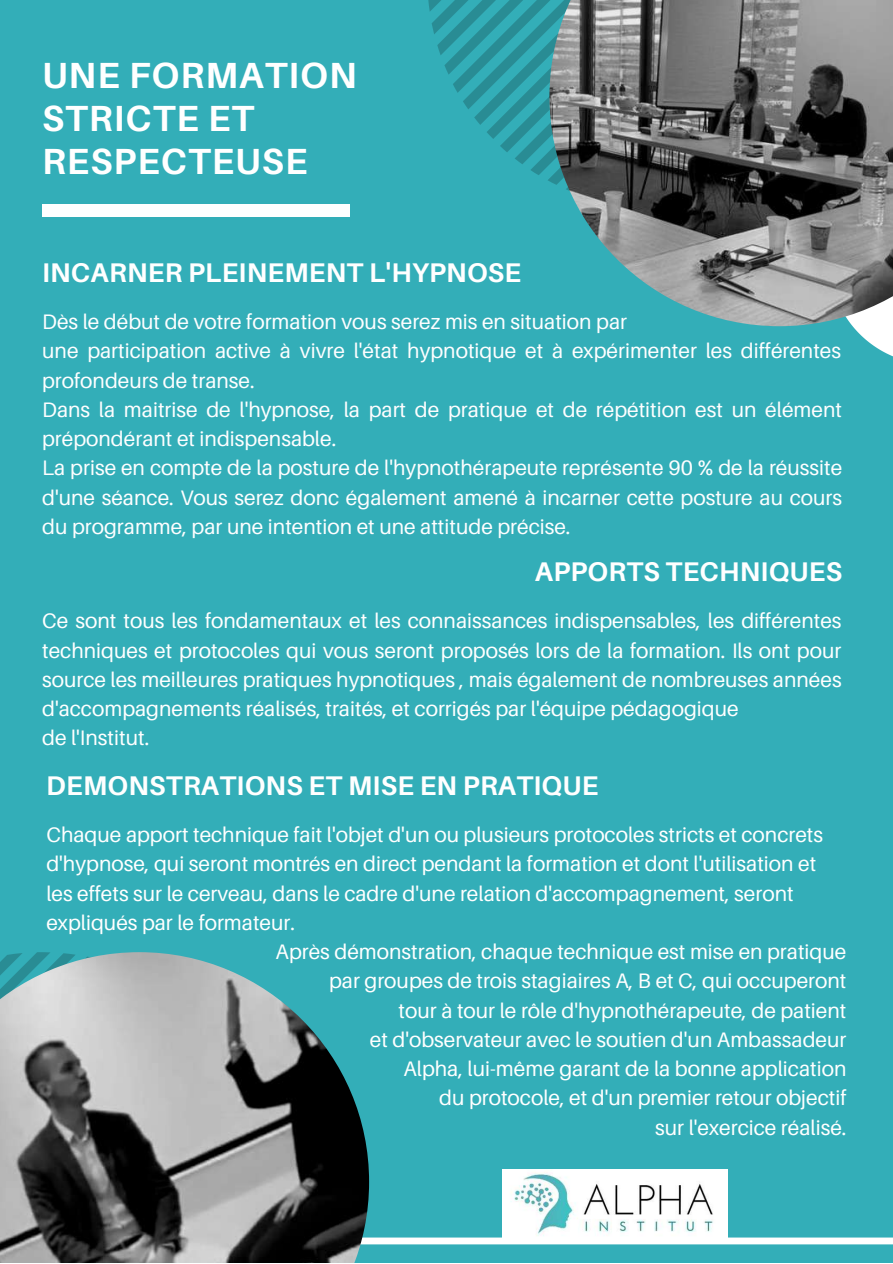
<style>
.page{position:relative;width:893px;height:1264px;background:#fff}
.page>*{position:absolute;margin:0;border:0;box-sizing:border-box;transform-origin:0 0}
.t1{font:700 36.3px/42.9px "Aileron";letter-spacing:.03em;color:#fff}
.t2{font:700 27px "Aileron";letter-spacing:.01em;color:#fff}
.t3{font:21px/29.2px "Aileron";color:#fff}
.t4{font:21px/29.2px "Aileron";color:#fefeff}
</style>
<div class="page">
<div style="left:0;top:0;width:892px;height:1262px;background:#33aeb8"></div>
<div style="left:42px;top:204px;width:307px;height:13px;background:#fff"></div>
<svg style="left:772px;top:326px;width:120px;height:30px"></svg>
<svg style="left:428px;top:0;width:121px;height:181px"></svg>
<img style="left:549px;top:0;width:343px;height:326px">
<svg style="left:369px;top:1237px;width:523px;height:7px;background:#f4fafb"></svg>
<img style="left:0;top:952px;width:369px;height:310px">
<img style="left:502px;top:1169px;width:225px;height:70px">
<h1 class="t1" style="left:42px;top:53px;width:316px">UNE FORMATION<br>STRICTE ET<br>RESPECTEUSE</h1>
<p class="t2" style="left:42px;top:256px;width:480px">INCARNER PLEINEMENT L'HYPNOSE</p>
<p class="t4" style="left:42px;top:307px;width:801px">Dès le début de votre formation vous serez mis en situation par<br>une participation active à vivre l'état hypnotique et à expérimenter les différentes profondeurs de transe.<br>Dans la maitrise de l'hypnose, la part de pratique et de répétition est un élément prépondérant et indispensable.<br>La prise en compte de la posture de l'hypnothérapeute représente 90 % de la réussite d'une séance. Vous serez donc également amené à incarner cette posture au cours du programme, par une intention et une attitude précise.</p>
<p class="t2" style="left:535px;top:555px;width:309px">APPORTS TECHNIQUES</p>
<p class="t3" style="left:42px;top:606px;width:800px">Ce sont tous les fondamentaux et les connaissances indispensables, les différentes techniques et protocoles qui vous seront proposés lors de la formation. Ils ont pour source les meilleures pratiques hypnotiques , mais également de nombreuses années d'accompagnements réalisés, traités, et corrigés par l'équipe pédagogique<br>de l'Institut.</p>
<p class="t2" style="left:46px;top:768px;width:553px">DEMONSTRATIONS ET MISE EN PRATIQUE</p>
<p class="t3" style="left:46px;top:819px;width:778px">Chaque apport technique fait l'objet d'un ou plusieurs protocoles stricts et concrets</p>
<p class="t3" style="left:46px;top:849px;width:771px">d'hypnose, qui seront montrés en direct pendant la formation et dont l'utilisation et</p>
<p class="t3" style="left:46px;top:878px;width:748px">les effets sur le cerveau, dans le cadre d'une relation d'accompagnement, seront</p>
<p class="t3" style="left:46px;top:907px;width:250px">expliqués par le formateur.</p>
<p class="t3" style="left:275px;top:936px;width:572px">Après démonstration, chaque technique est mise en pratique</p>
<p class="t3" style="left:329px;top:966px;width:519px">par groupes de trois stagiaires A, B et C, qui occuperont</p>
<p class="t3" style="left:398px;top:995px;width:449px">tour à tour le rôle d'hypnothérapeute, de patient</p>
<p class="t3" style="left:370px;top:1024px;width:478px">et d'observateur avec le soutien d'un Ambassadeur</p>
<p class="t3" style="left:403px;top:1053px;width:444px">Alpha, lui-même garant de la bonne application</p>
<p class="t3" style="left:439px;top:1082px;width:409px">du protocole, et d'un premier retour objectif</p>
<p class="t3" style="left:655px;top:1112px;width:193px">sur l'exercice réalisé.</p>
</div>
